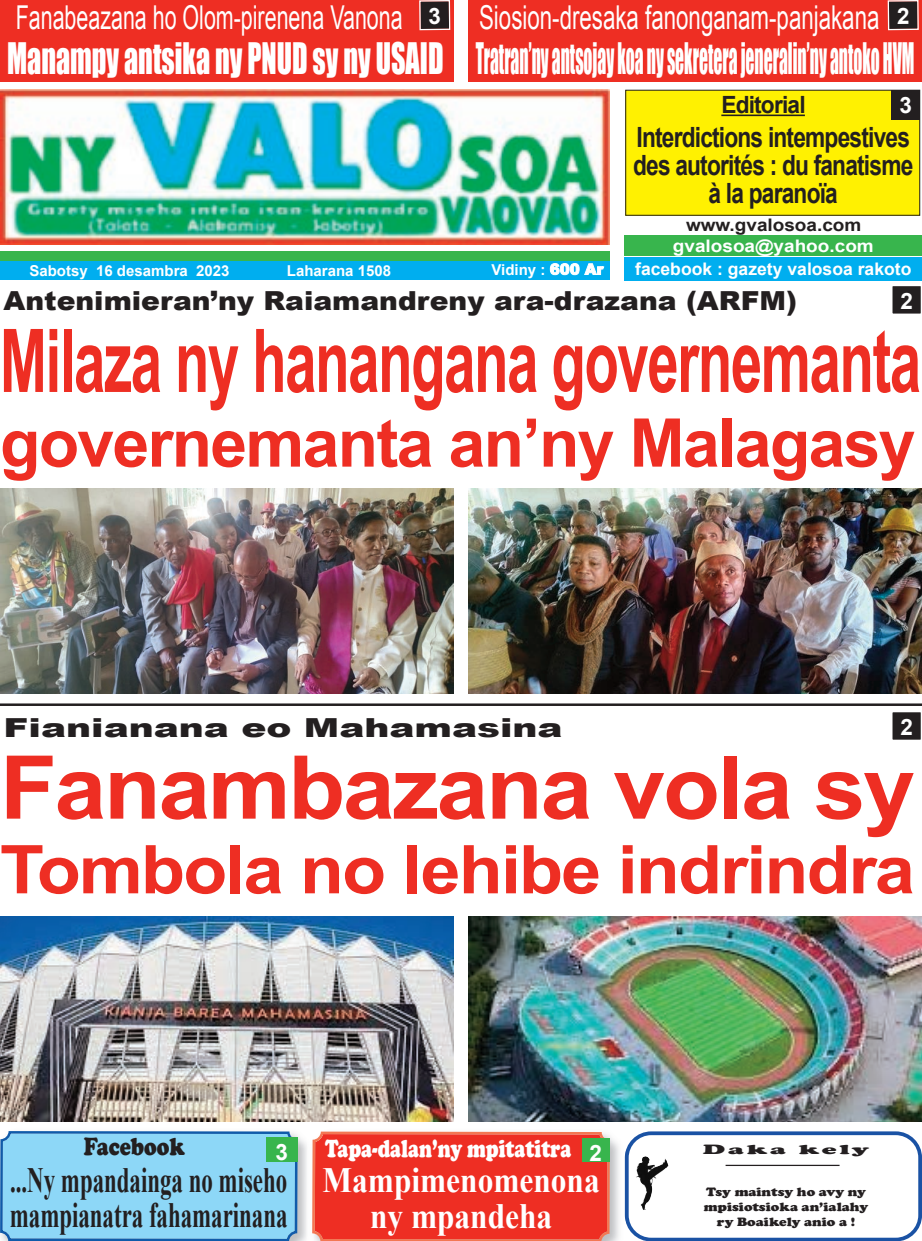
<style>
.page{position:relative;width:922px;height:1241px;background:#fff}
.page>*{position:absolute;margin:0;border:0;box-sizing:border-box;transform-origin:0 0}
.t1{font:700 88px "Arial";letter-spacing:-.025em;color:#ee2e23;scale:.64 1}
.t2{font:700 88px "Arial";letter-spacing:-.025em;color:#ee2e23;scale:1.06 1}
.t3{font:700 67.25px "Arial";letter-spacing:-.025em;color:#ee2e23}
.t4{font:700 67.25px "Arial";letter-spacing:-.025em;color:#ee2e23;scale:1.07 1}
.t5{font:39.88px "Impact";color:#fff;scale:.44 1}
.t6{font:39.88px "Impact";color:#fff;scale:.7 1}
.t7{font:700 35.5px/35.5px "Times New Roman";color:#231f20;scale:.64 1}
.t8{font:700 35.5px/35.5px "Times New Roman";color:#fff;text-align:center;scale:.88 1}
.t9{font:32.88px "Arial";color:#fff;scale:.68 1}
.t10{font:32.88px "Arial";color:#fff;scale:.65 1}
.t11{font:700 27.88px/27.9px "Arial";letter-spacing:-.035em;color:#231f20;text-align:center;scale:.81 1}
.t12{font:900 26.25px "Arial";color:#231f20;scale:1.07 1}
.t13{font:900 26.25px "Arial";color:#231f20;scale:1.43 1}
.t14{font:900 25.5px "Cooper";color:#fff;scale:.75 1}
.t15{font:900 25.5px "Cooper";color:#231f20;scale:.82 1}
.t16{font:700 23.75px "Arial";letter-spacing:-.035em;color:#231f20;scale:.95 1}
.t17{font:700 22.5px "Arial";color:#fff}
.t18{font:700 17.25px "Arial";color:#fff}
.t19{font:700 17.25px "Arial";color:#fff;scale:1.1 1}
.t20{font:700 17.25px "Arial";color:#231f20;scale:1.1 1}
.t21{font:700 15px "Arial";color:#fff}
.t22{font:900 13.62px "Cooper";letter-spacing:.1em;color:#231f20;scale:2.05 1}
.t23{font:900 12.5px/15px "Cooper";color:#231f20;text-align:center;scale:1.14 1}
.s1{font-weight:900}
</style>
<div class="page">
<div style="left:625px;top:90px;width:294px;height:125px;background:#fff101"></div>
<hr style="left:721px;top:114px;width:83px;height:2px;background:#231f20">
<div style="left:891px;top:90px;width:28px;height:29px;background:#231f20"></div>
<div style="left:0;top:251px;width:609px;height:18px;background:#38b54d"></div>
<img style="left:0;top:90px;width:609px;height:155px">
<div style="left:0;top:262px;width:609px;height:18px;background:#00aeef"></div>
<div style="left:624px;top:235px;width:297px;height:21px;background:#38b54d"></div>
<div style="left:624px;top:258px;width:297px;height:23px;background:#00aeef"></div>
<div style="left:0;top:0;width:453px;height:82px;background:#ee2e23"></div>
<div style="left:420px;top:1px;width:29px;height:28px;background:#231f20"></div>
<div style="left:419px;top:0;width:31px;height:30px;border:1px solid #fff"></div>
<div style="left:468px;top:0;width:453px;height:82px;background:#ee2e23"></div>
<div style="left:888px;top:1px;width:29px;height:28px;background:#231f20"></div>
<div style="left:887px;top:0;width:31px;height:30px;border:1px solid #fff"></div>
<svg style="left:625px;top:1131px;width:296px;height:109px"></svg>
<img style="left:635px;top:1155px;width:33px;height:55px">
<img style="left:609px;top:1136px;width:11px;height:104px">
<img style="left:624px;top:1155px;width:1px;height:62px">
<div style="left:313px;top:1131px;width:296px;height:109px;background:#ee2e23"></div>
<div style="left:582px;top:1137px;width:27px;height:24px;background:#38b54d"></div>
<img style="left:297px;top:1135px;width:10px;height:105px">
<img style="left:312px;top:1139px;width:1px;height:94px">
<div style="left:0;top:1131px;width:297px;height:109px;background:#8dd7f7"></div>
<div style="left:266px;top:1137px;width:31px;height:24px;background:#38b54d"></div>
<hr style="left:725px;top:1164px;width:114px;height:1px;background:#231f20">
<img style="left:0;top:488px;width:453px;height:206px">
<img style="left:468px;top:488px;width:453px;height:206px">
<div style="left:892px;top:286px;width:28px;height:27px;background:#231f20"></div>
<div style="left:891px;top:285px;width:30px;height:30px;border:1px solid #fff"></div>
<div style="left:892px;top:712px;width:28px;height:27px;background:#231f20"></div>
<div style="left:891px;top:711px;width:30px;height:29px;border:1px solid #fff"></div>
<img style="left:0;top:916px;width:453px;height:205px">
<img style="left:468px;top:916px;width:453px;height:205px">
<hr style="left:0;top:703px;width:921px;height:2px;background:#231f20">
<p class="t10" style="left:16px;top:-1px;width:596px">Fanabeazana ho Olom-pirenena Vanona</p>
<p class="t9" style="left:479px;top:-1px;width:590px">Siosion-dresaka fanonganam-panjakana</p>
<h3 class="t6" style="left:7px;top:34px;width:625px">Manampy antsika ny PNUD sy ny USAID</h3>
<h3 class="t5" style="left:475px;top:34px;width:998px">Tratran’ny antsojay koa ny sekretera jeneralin’ny antoko HVM</h3>
<p class="t16" style="left:721px;top:91px;width:90px">Editorial</p>
<p class="t11" style="left:633px;top:123px;width:347px">Interdictions intempestives des autorités : du fanatisme à la paranoïa</p>
<p class="t17" style="left:899px;top:92px;width:14px">3</p>
<p class="t20" style="left:685px;top:215px;width:161px">www.gvalosoa.com</p>
<p class="t19" style="left:672px;top:237px;width:184px">gvalosoa@yahoo.com</p>
<p class="t21" style="left:29px;top:263px;width:202px">Sabotsy 16 desambra 2023</p>
<p class="t21" style="left:287px;top:263px;width:106px">Laharana 1508</p>
<p class="t21" style="left:491px;top:261px;width:113px">Vidiny : <span class="s1">600 Ar</span></p>
<p class="t18" style="left:635px;top:259px;width:278px">facebook : gazety valosoa rakoto</p>
<p class="t12" style="left:4px;top:281px;width:743px">Antenimieran’ny Raiamandreny ara-drazana (ARFM)</p>
<h1 class="t1" style="left:0;top:312px;width:1440px">Milaza ny hanangana governemanta</h1>
<p class="t17" style="left:900px;top:288px;width:14px">2</p>
<h2 class="t3" style="left:0;top:405px;width:916px">governemanta an’ny Malagasy</h2>
<p class="t13" style="left:4px;top:708px;width:392px">Fianianana eo Mahamasina</p>
<h1 class="t2" style="left:0;top:738px;width:864px">Fanambazana vola sy</h1>
<p class="t17" style="left:900px;top:714px;width:14px">2</p>
<h2 class="t4" style="left:0;top:832px;width:856px">Tombola no lehibe indrindra</h2>
<p class="t15" style="left:84px;top:1131px;width:125px">Facebook</p>
<p class="t17" style="left:275px;top:1139px;width:14px">3</p>
<p class="t7" style="left:10px;top:1161px;width:435px">...Ny mpandainga no miseho mampianatra fahamarinana</p>
<p class="t14" style="left:325px;top:1132px;width:371px">Tapa-dalan’ny mpitatitra <sub>2</sub></p>
<p class="t8" style="left:322px;top:1162px;width:316px">Mampimenomenona ny mpandeha</p>
<p class="t22" style="left:702px;top:1141px;width:83px">Daka kely</p>
<p class="t23" style="left:703px;top:1184px;width:146px">Tsy maintsy ho avy ny mpisiotsioka an’ialahy ry Boaikely anio a !</p>
</div>
